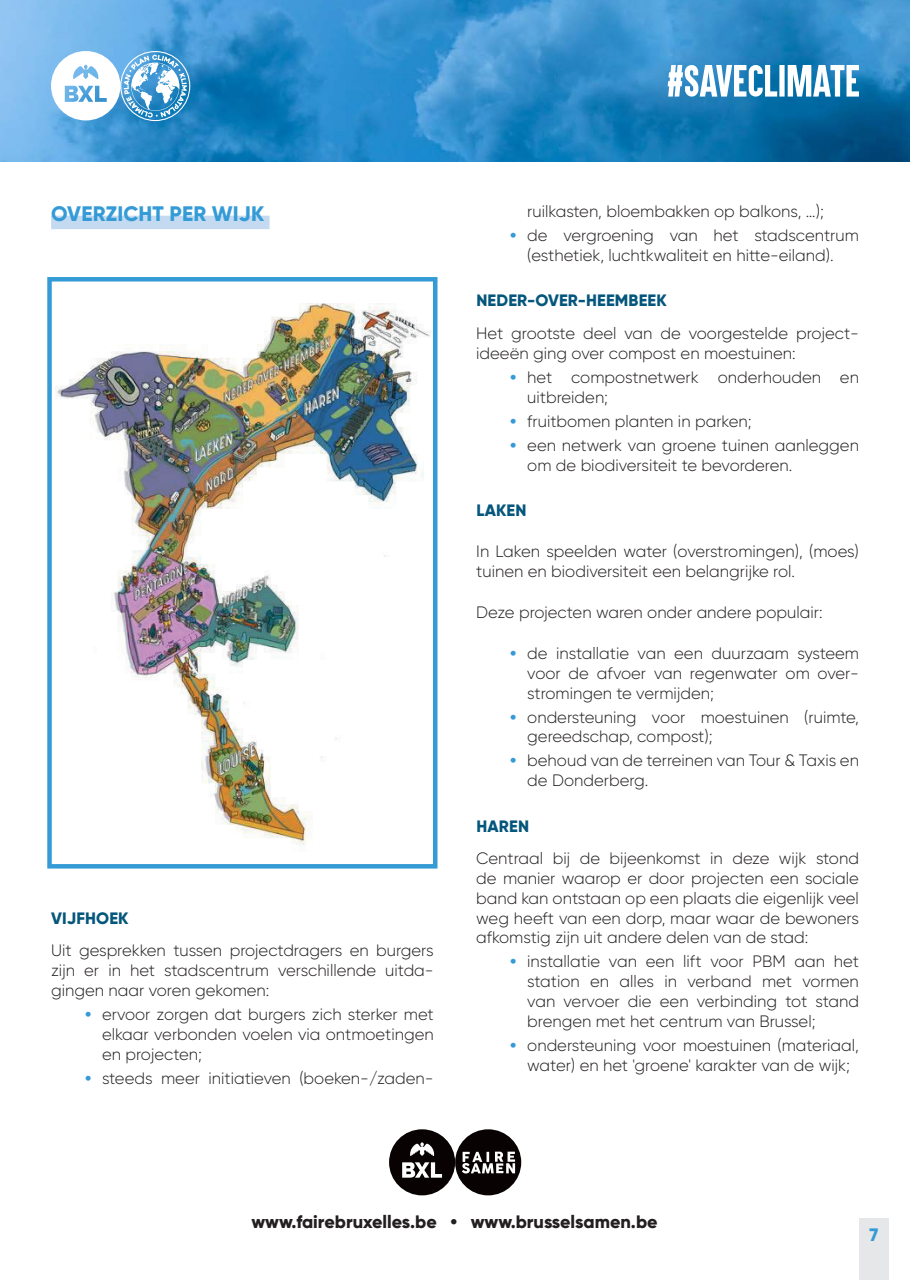
<style>
.page{position:relative;width:910px;height:1280px;background:#fff}
.page>*{position:absolute;margin:0;border:0;box-sizing:border-box;transform-origin:0 0}
.Titres__mep{font:800 21px "Gilroy";letter-spacing:.01em;color:#359bd6}
.t1{font:800 18px "Gilroy";color:#231f20}
.t2{font:800 18px "Gilroy";color:#359bd6}
.Texte{font:300 16.5px/19.8px "Gilroy";color:#231f20}
.Sous-titres_1{font:800 16.5px "Gilroy";letter-spacing:.01em;color:#05567c}
.s1{font-weight:800;color:#359bd6}
</style>
<div class="page">
<img style="left:0;top:0;width:910px;height:162px">
<svg style="left:668px;top:65px;width:191px;height:32px"></svg>
<svg style="left:51px;top:51px;width:139px;height:70px"></svg>
<svg style="left:389px;top:1129px;width:132px;height:66px"></svg>
<div style="left:859px;top:1218px;width:30px;height:62px;background:#e6e7e9"></div>
<svg style="left:47px;top:277px;width:391px;height:592px"></svg>
<div style="left:51px;top:216px;width:219px;height:13px;background:#c3daf0"></div>
<img style="left:53px;top:303px;width:378px;height:548px">
<p class="Titres__mep" style="left:51px;top:200px;width:215px">OVERZICHT PER WIJK</p>
<p class="Sous-titres_1" style="left:51px;top:907px;width:79px">VIJFHOEK</p>
<p class="Texte" style="left:51px;top:940px;width:384px;text-align:justify">Uit gesprekken tussen projectdragers en burgers zijn er in het stadscentrum verschillende uitda&shy;gingen naar voren gekomen:</p>
<p class="Texte" style="left:102px;top:1004px;width:333px;text-align:justify;text-indent:-17px"><span class="s1">•</span> ervoor zorgen dat burgers zich sterker met elkaar verbonden voelen via ontmoetingen en projecten;</p>
<p class="Texte" style="left:85px;top:1068px;width:350px"><span class="s1">•</span> steeds meer initiatieven (boeken-/zaden-</p>
<p class="Texte" style="left:527px;top:201px;width:298px">ruilkasten, bloembakken op balkons, …);</p>
<p class="Texte" style="left:527px;top:226px;width:333px;text-indent:-17px"><span class="s1">•</span> de vergroening van het stadscentrum (esthetiek, luchtkwaliteit en hitte-eiland).</p>
<p class="Sous-titres_1" style="left:476px;top:290px;width:192px">NEDER-OVER-HEEMBEEK</p>
<p class="Texte" style="left:476px;top:323px;width:381px">Het grootste deel van de voorgestelde project&shy;ideeën ging over compost en moestuinen:</p>
<p class="Texte" style="left:527px;top:367px;width:333px;text-indent:-17px"><span class="s1">•</span> het compostnetwerk onderhouden en uitbreiden;</p>
<p class="Texte" style="left:510px;top:411px;width:243px"><span class="s1">•</span> fruitbomen planten in parken;</p>
<p class="Texte" style="left:527px;top:435px;width:333px;text-indent:-17px"><span class="s1">•</span> een netwerk van groene tuinen aanleggen om de biodiversiteit te bevorderen.</p>
<p class="Sous-titres_1" style="left:476px;top:500px;width:52px">LAKEN</p>
<p class="Texte" style="left:476px;top:541px;width:384px">In Laken speelden water (overstromingen), (moes) tuinen en biodiversiteit een belangrijke rol.</p>
<p class="Texte" style="left:476px;top:602px;width:348px">Deze projecten waren onder andere populair:</p>
<p class="Texte" style="left:527px;top:643px;width:333px;text-indent:-17px"><span class="s1">•</span> de installatie van een duurzaam systeem voor de afvoer van regenwater om over&shy;stromingen te vermijden;</p>
<p class="Texte" style="left:527px;top:707px;width:333px;text-indent:-17px"><span class="s1">•</span> ondersteuning voor moestuinen (ruimte, gereedschap, compost);</p>
<p class="Texte" style="left:527px;top:751px;width:333px;text-indent:-17px"><span class="s1">•</span> behoud van de terreinen van Tour &amp; Taxis en de Donderberg.</p>
<p class="Sous-titres_1" style="left:476px;top:815px;width:54px">HAREN</p>
<p class="Texte" style="left:476px;top:848px;width:384px;text-align:justify">Centraal bij de bijeenkomst in deze wijk stond de manier waarop er door projecten een sociale band kan ontstaan op een plaats die eigenlijk veel weg heeft van een dorp, maar waar de bewoners afkomstig zijn uit andere delen van de stad:</p>
<p class="Texte" style="left:527px;top:951px;width:333px;text-align:justify;text-indent:-17px"><span class="s1">•</span> installatie van een lift voor PBM aan het station en alles in verband met vormen van vervoer die een verbinding tot stand brengen met het centrum van Brussel;</p>
<p class="Texte" style="left:510px;top:1035px;width:350px;text-align:center"><span class="s1">•</span> ondersteuning voor moestuinen (materiaal, water) en het 'groene' karakter van de wijk;</p>
<p class="t1" style="left:251px;top:1210px;width:408px">www.fairebruxelles.be • www.brusselsamen.be</p>
<p class="t2" style="left:869px;top:1223px;width:10px">7</p>
</div>
